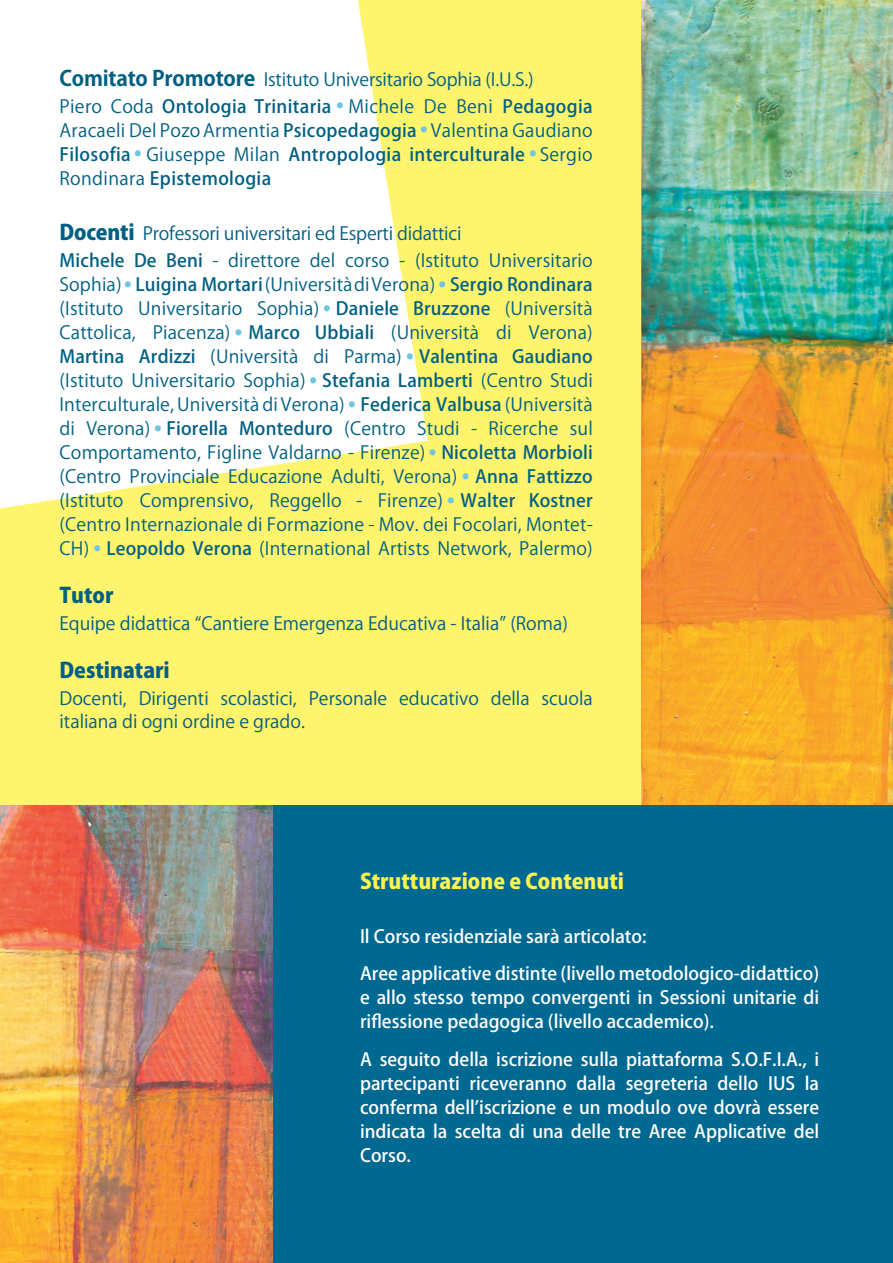
<style>
.page{position:relative;width:893px;height:1263px;background:#fff}
.page>*{position:absolute;margin:0;border:0;box-sizing:border-box;transform-origin:0 0}
.t1{font:800 21px "Koz Go Std";color:#fff34f}
.t2{font:800 21px "Koz Go Std";color:#005f83}
.t3{font:18px/24px "Koz Go Std";color:#005f83}
.t4{font:500 18px/24px "Koz Go Std";color:#fff}
.s1{font-weight:700;font-size:21px}
.s2{font-weight:500}
.s3{font-weight:800;font-size:21px}
</style>
<div class="page">
<div style="left:222px;top:805px;width:671px;height:458px;background:#006992"></div>
<div style="left:0;top:0;width:680px;height:804px;background:#fff46d"></div>
<img style="left:642px;top:0;width:251px;height:804px">
<img style="left:0;top:805px;width:272px;height:458px">
<svg style="left:0;top:0;width:428px;height:509px;background:#fffdea"></svg>
<p class="t3" style="left:60px;top:66px;width:535px;line-height:27px"><span class="s1">Comitato Promotore</span> Istituto Universitario Sophia (I.U.S.)<br>Piero Coda <span class="s2">Ontologia Trinitaria</span> <sup>.</sup> Michele De Beni <span class="s2">Pedagogia</span></p>
<p class="t3" style="left:60px;top:119px;width:535px;text-align:justify">Aracaeli Del Pozo Armentia <span class="s2">Psicopedagogia</span><sup>.</sup>Valentina Gaudiano <span class="s2">Filosofia</span><sup>.</sup> Giuseppe Milan <span class="s2">Antropologia interculturale</span> <sup>.</sup>Sergio Rondinara <span class="s2">Epistemologia</span></p>
<p class="t3" style="left:60px;top:221px;width:535px;line-height:27px"><span class="s3">Docenti</span> Professori universitari ed Esperti didattici<br><span class="s2">Michele De Beni</span> - direttore del corso - (Istituto Universitario</p>
<p class="t3" style="left:60px;top:273px;width:535px;text-align:justify">Sophia)<sup>.</sup> <span class="s2">Luigina Mortari</span>(Universitàdi Verona)<sup>.</sup> <span class="s2">Sergio Rondinara </span>(Istituto Universitario Sophia)<sup>.</sup> <span class="s2">Daniele Bruzzone</span> (Università Cattolica, Piacenza) <sup>.</sup> <span class="s2">Marco Ubbiali</span> (Università di Verona)<br><span class="s2">Martina Ardizzi</span> (Università di Parma) <sup>.</sup> <span class="s2">Valentina Gaudiano </span>(Istituto Universitario Sophia)<sup>.</sup> <span class="s2">Stefania Lamberti</span> (Centro Studi Interculturale, Università di Verona)<sup>.</sup> <span class="s2">Federica Valbusa</span> (Università di Verona)<sup>.</sup> <span class="s2">Fiorella Monteduro</span> (Centro Studi - Ricerche sul Comportamento, Figline Valdarno - Firenze)<sup>.</sup> <span class="s2">Nicoletta Morbioli </span>(Centro Provinciale Educazione Adulti, Verona) <sup>.</sup> <span class="s2">Anna Fattizzo </span>(Istituto Comprensivo, Reggello - Firenze) <sup>.</sup> <span class="s2">Walter Kostner </span>(Centro Internazionale di Formazione - Mov. dei Focolari, Montet-CH) <sup>.</sup> <span class="s2">Leopoldo Verona</span> (International Artists Network, Palermo)</p>
<p class="t2" style="left:60px;top:582px;width:56px">Tutor</p>
<p class="t3" style="left:60px;top:612px;width:510px">Equipe didattica “Cantiere Emergenza Educativa - Italia” (Roma)</p>
<p class="t2" style="left:60px;top:657px;width:112px">Destinatari</p>
<p class="t3" style="left:60px;top:688px;width:535px;line-height:22.5px">Docenti, Dirigenti scolastici, Personale educativo della scuola italiana di ogni ordine e grado.</p>
<p class="t1" style="left:360px;top:867px;width:265px">Strutturazione e Contenuti</p>
<p class="t4" style="left:360px;top:918px;width:461px;line-height:37.5px">Il Corso residenziale sarà articolato:<br>Aree applicative distinte (livello metodologico-didattico)</p>
<p class="t4" style="left:360px;top:986px;width:461px">e allo stesso tempo convergenti in Sessioni unitarie di riflessione pedagogica (livello accademico).</p>
<p class="t4" style="left:360px;top:1048px;width:461px;text-align:justify">A seguito della iscrizione sulla piattaforma S.O.F.I.A., i partecipanti riceveranno dalla segreteria dello IUS la conferma dellʼiscrizione e un modulo ove dovrà essere indicata la scelta di una delle tre Aree Applicative del Corso.</p>
</div>
